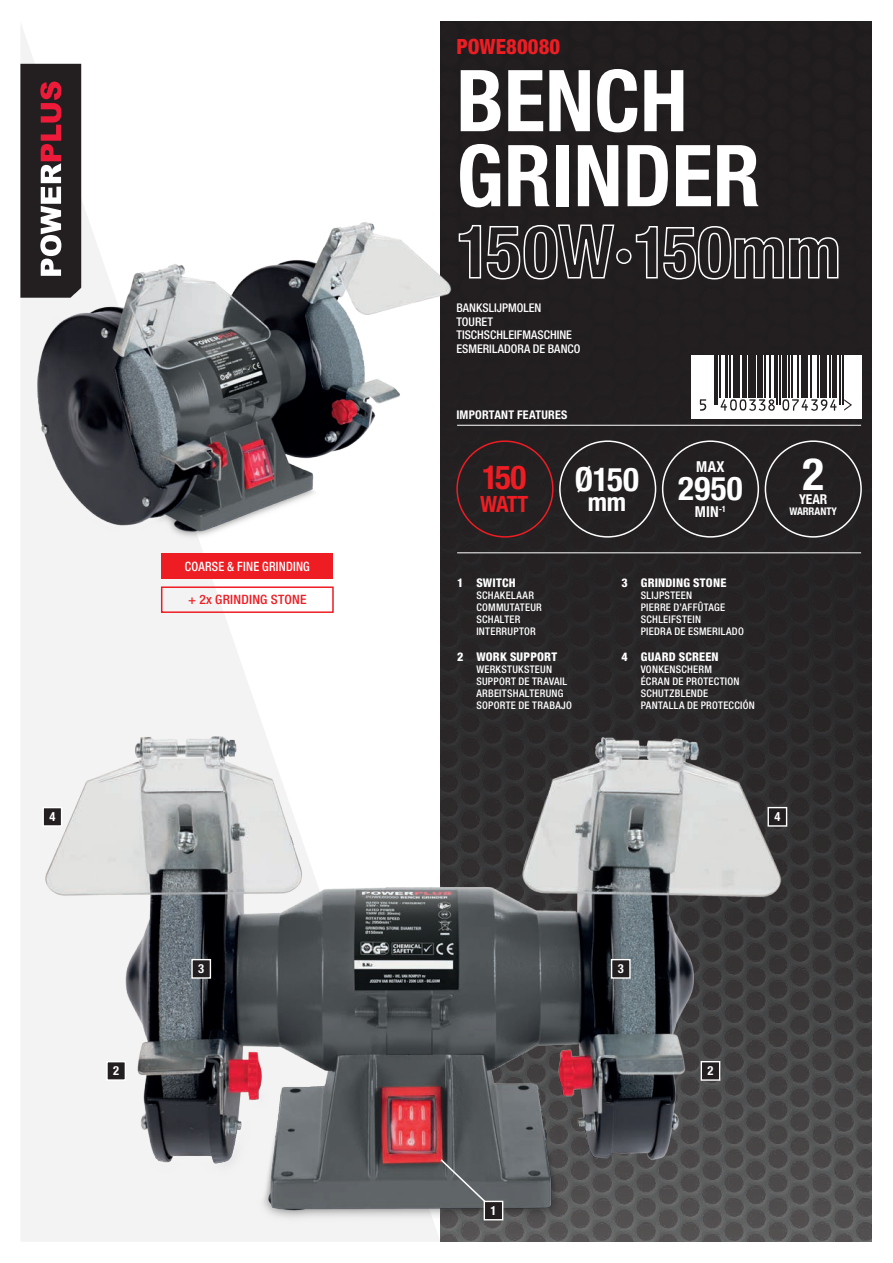
<style>
.page{position:relative;width:893px;height:1263px;background:#fff}
.page>*{position:absolute;margin:0;border:0;box-sizing:border-box;transform-origin:0 0}
.t1{font:700 condensed 85.5px/75px "Helvetica Neue LT Std";color:#fff}
.t2{font:700 condensed 45px "Helvetica Neue";color:#fff}
.t3{font:700 condensed 33px "Helvetica Neue";letter-spacing:.01em;color:#fff}
.t4{font:700 condensed 33px "Helvetica Neue LT Std";color:#ee1d23}
.t5{font:700 condensed 25.5px "Helvetica Neue";color:#fff}
.t6{font:700 condensed 22.5px "Helvetica Neue LT Std";color:#ee1d23}
.t7{font:800 condensed 21px "Helvetica Neue LT Std";letter-spacing:.01em;color:#ee1d23}
.t8{font:700 condensed 15px "Helvetica Neue";letter-spacing:.01em;color:#fff}
.t9{font:700 condensed 13.5px "Helvetica Neue";color:#fff}
.t10{font:500 condensed 12.9px "Helvetica Neue LT Std";letter-spacing:.015em;color:#fff;scale:.95 1}
.t11{font:500 condensed 12.9px "Helvetica Neue LT Std";letter-spacing:.015em;color:#ee1d23;scale:1.04 1}
.t12{font:700 condensed 12.6px "Helvetica Neue LT Std";color:#fff}
.t13{font:500 condensed 12px/13.5px "Helvetica Neue LT Std";color:#fff}
.t14{font:800 condensed 12px "Helvetica Neue LT Std";letter-spacing:.015em;color:#fff}
.t15{font:700 condensed 12px "Helvetica Neue LT Std";letter-spacing:.02em;color:#fff}
.t16{font:500 condensed 10.5px/12px "Helvetica Neue LT Std";letter-spacing:.025em;color:#fff}
.t17{font:700 condensed 10.5px "Helvetica Neue";color:#fff}
</style>
<div class="page">
<div style="left:440px;top:21px;width:432px;height:1221px;background:#231f20"></div>
<svg style="left:20px;top:26px;width:222px;height:642px"></svg>
<svg style="left:20px;top:64px;width:61px;height:234px;background:#482e32"></svg>
<hr style="left:457px;top:425px;width:404px;height:1px;background:#fff">
<div style="left:691px;top:355px;width:170px;height:64px;background:#fff"></div>
<svg style="left:699px;top:355px;width:145px;height:53px"></svg>
<hr style="left:714px;top:355px;width:1px;height:50px;background:#231f20">
<hr style="left:717px;top:355px;width:1px;height:50px;background:#231f20">
<hr style="left:719px;top:355px;width:2px;height:42px;background:#231f20">
<hr style="left:725px;top:355px;width:2px;height:42px;background:#231f20">
<hr style="left:729px;top:355px;width:1px;height:42px;background:#231f20">
<hr style="left:733px;top:355px;width:4px;height:42px;background:#231f20">
<hr style="left:738px;top:355px;width:2px;height:42px;background:#231f20">
<div style="left:742px;top:355px;width:5px;height:42px;background:#231f20"></div>
<div style="left:748px;top:355px;width:5px;height:42px;background:#231f20"></div>
<hr style="left:755px;top:355px;width:1px;height:42px;background:#231f20">
<div style="left:757px;top:355px;width:6px;height:42px;background:#231f20"></div>
<hr style="left:764px;top:355px;width:2px;height:42px;background:#231f20">
<hr style="left:770px;top:355px;width:1px;height:42px;background:#231f20">
<hr style="left:774px;top:355px;width:1px;height:42px;background:#231f20">
<hr style="left:776px;top:355px;width:2px;height:50px;background:#231f20">
<hr style="left:779px;top:355px;width:2px;height:50px;background:#231f20">
<hr style="left:782px;top:355px;width:4px;height:42px;background:#231f20">
<hr style="left:789px;top:355px;width:1px;height:42px;background:#231f20">
<hr style="left:791px;top:355px;width:2px;height:42px;background:#231f20">
<hr style="left:797px;top:355px;width:1px;height:42px;background:#231f20">
<hr style="left:801px;top:355px;width:1px;height:42px;background:#231f20">
<hr style="left:804px;top:355px;width:4px;height:42px;background:#231f20">
<hr style="left:810px;top:355px;width:2px;height:42px;background:#231f20">
<hr style="left:817px;top:355px;width:2px;height:42px;background:#231f20">
<hr style="left:820px;top:355px;width:4px;height:42px;background:#231f20">
<hr style="left:825px;top:355px;width:2px;height:42px;background:#231f20">
<hr style="left:830px;top:355px;width:1px;height:42px;background:#231f20">
<hr style="left:832px;top:355px;width:4px;height:42px;background:#231f20">
<hr style="left:839px;top:355px;width:1px;height:50px;background:#231f20">
<hr style="left:842px;top:355px;width:1px;height:50px;background:#231f20">
<svg style="left:700px;top:399px;width:6px;height:12px"></svg>
<svg style="left:720px;top:399px;width:55px;height:12px"></svg>
<svg style="left:782px;top:399px;width:55px;height:12px"></svg>
<svg style="left:844px;top:399px;width:8px;height:12px"></svg>
<svg style="left:473px;top:224px;width:142px;height:56px"></svg>
<div style="left:616px;top:249px;width:15px;height:15px;border:2px solid #fff;border-radius:50%"></div>
<svg style="left:635px;top:226px;width:204px;height:54px"></svg>
<div style="left:456px;top:440px;width:98px;height:98px;border:2px solid #ee1d23;border-radius:50%"></div>
<div style="left:662px;top:440px;width:97px;height:98px;border:2px solid #fff;border-radius:50%"></div>
<div style="left:559px;top:440px;width:97px;height:98px;border:2px solid #fff;border-radius:50%"></div>
<div style="left:765px;top:440px;width:97px;height:98px;border:2px solid #fff;border-radius:50%"></div>
<hr style="left:457px;top:552px;width:404px;height:1px;background:#fff">
<div style="left:161px;top:586px;width:173px;height:27px;border:2px solid #ee1d23"></div>
<div style="left:161px;top:553px;width:172px;height:26px;background:#ee1d23"></div>
<img style="left:21px;top:668px;width:840px;height:574px">
<div style="left:768px;top:808px;width:19px;height:18px;background:#231f20"></div>
<div style="left:767px;top:807px;width:20px;height:20px;border:1px solid #fff"></div>
<div style="left:43px;top:808px;width:19px;height:18px;background:#231f20"></div>
<div style="left:43px;top:807px;width:19px;height:20px;border:1px solid #fff"></div>
<svg style="left:439px;top:1157px;width:49px;height:47px;background:#626568"></svg>
<div style="left:484px;top:1201px;width:19px;height:19px;background:#231f20"></div>
<div style="left:484px;top:1201px;width:19px;height:19px;border:1px solid #fff"></div>
<div style="left:701px;top:1062px;width:19px;height:18px;background:#231f20"></div>
<div style="left:701px;top:1061px;width:19px;height:20px;border:1px solid #fff"></div>
<div style="left:107px;top:1062px;width:18px;height:18px;background:#231f20"></div>
<div style="left:106px;top:1061px;width:20px;height:20px;border:1px solid #fff"></div>
<div style="left:612px;top:960px;width:18px;height:18px;background:#231f20"></div>
<div style="left:611px;top:959px;width:20px;height:20px;border:1px solid #fff"></div>
<div style="left:192px;top:960px;width:18px;height:18px;background:#231f20"></div>
<div style="left:191px;top:959px;width:20px;height:20px;border:1px solid #fff"></div>
<img style="left:21px;top:201px;width:452px;height:351px">
<p class="t10" style="left:185px;top:558px;width:133px">COARSE &amp; FINE GRINDING</p>
<p class="t11" style="left:188px;top:592px;width:115px">+ 2x GRINDING STONE</p>
<h3 class="t7" style="left:456px;top:33px;width:105px">POWE80080</h3>
<h1 class="t1" style="left:456px;top:62px;width:305px">BENCH<br>GRINDER</h1>
<p class="t13" style="left:456px;top:301px;width:126px">BANKSLIJPMOLEN<br>TOURET<br>TISCHSCHLEIFMASCHINE<br>ESMERILADORA DE BANCO</p>
<p class="t15" style="left:456px;top:407px;width:112px">IMPORTANT FEATURES</p>
<h3 class="t4" style="left:482px;top:457px;width:46px">150</h3>
<h3 class="t6" style="left:480px;top:490px;width:49px">WATT</h3>
<h3 class="t3" style="left:575px;top:452px;width:66px">Ø150</h3>
<h3 class="t5" style="left:588px;top:481px;width:40px">mm</h3>
<h3 class="t8" style="left:696px;top:454px;width:30px">MAX</h3>
<h3 class="t3" style="left:678px;top:461px;width:66px">2950</h3>
<h3 class="t8" style="left:695px;top:499px;width:33px">MIN<sup>-1</sup></h3>
<p class="t14" style="left:457px;top:576px;width:60px">1 SWITCH</p>
<p class="t16" style="left:476px;top:590px;width:67px">SCHAKELAAR<br>COMMUTATEUR<br>SCHALTER<br>INTERRUPTOR</p>
<p class="t14" style="left:457px;top:649px;width:102px">2 WORK SUPPORT</p>
<p class="t16" style="left:476px;top:663px;width:97px">WERKSTUKSTEUN<br>SUPPORT DE TRAVAIL<br>ARBEITSHALTERUNG<br>SOPORTE DE TRABAJO</p>
<p class="t14" style="left:621px;top:576px;width:106px">3 GRINDING STONE</p>
<p class="t16" style="left:641px;top:590px;width:105px">SLIJPSTEEN<br>PIERRE D’AFFÛTAGE<br>SCHLEIFSTEIN<br>PIEDRA DE ESMERILADO</p>
<p class="t14" style="left:621px;top:649px;width:99px">4 GUARD SCREEN</p>
<p class="t16" style="left:641px;top:663px;width:116px">VONKENSCHERM<br>ÉCRAN DE PROTECTION<br>SCHUTZBLENDE<br>PANTALLA DE PROTECCIÓN</p>
<h2 class="t2" style="left:802px;top:436px;width:23px">2</h2>
<p class="t9" style="left:799px;top:488px;width:30px">YEAR</p>
<p class="t17" style="left:789px;top:502px;width:49px">WARRANTY</p>
<p class="t12" style="left:49px;top:809px;width:8px">4</p>
<p class="t12" style="left:774px;top:809px;width:8px">4</p>
<p class="t12" style="left:198px;top:961px;width:8px">3</p>
<p class="t12" style="left:618px;top:961px;width:8px">3</p>
<p class="t12" style="left:113px;top:1063px;width:8px">2</p>
<p class="t12" style="left:707px;top:1063px;width:8px">2</p>
<p class="t12" style="left:490px;top:1203px;width:8px">1</p>
</div>
